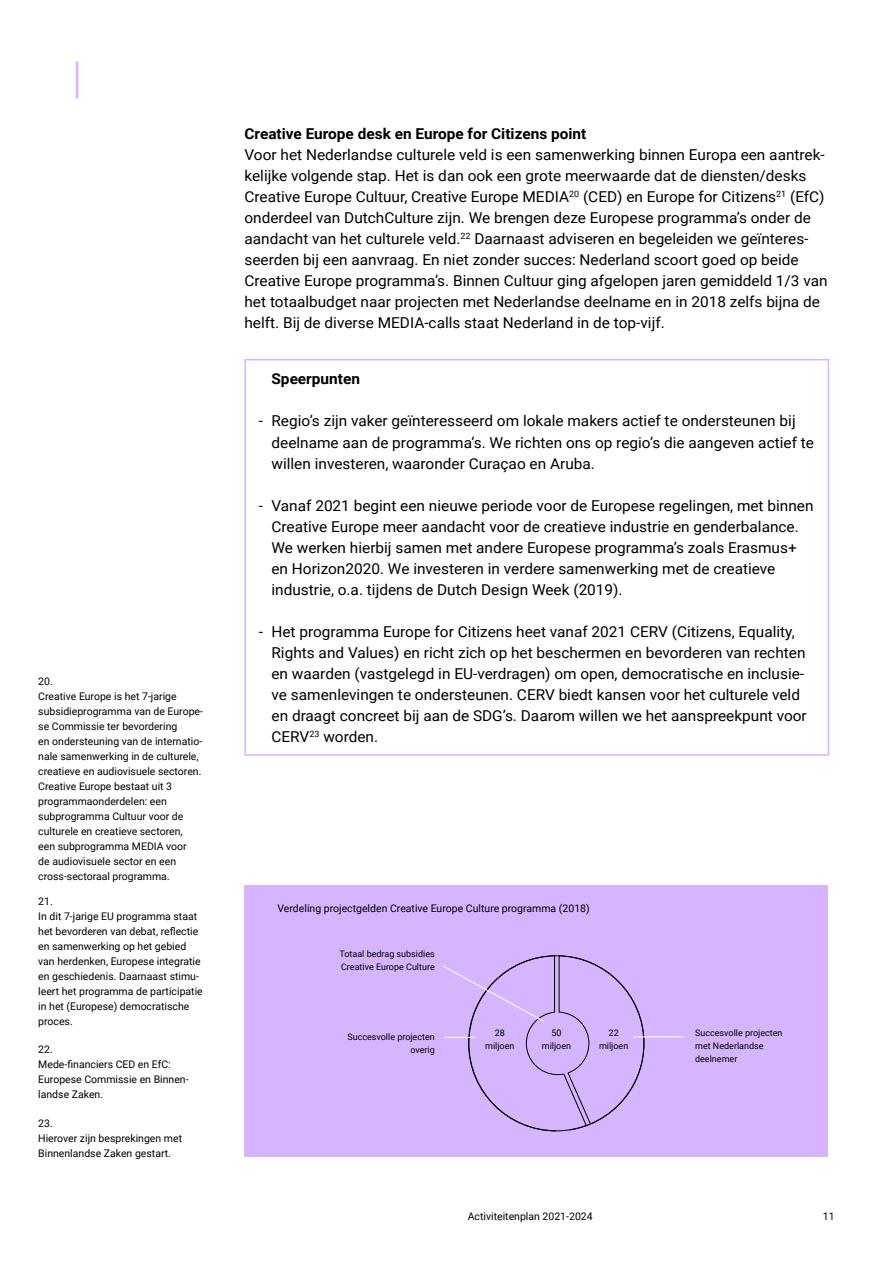
<style>
.page{position:relative;width:893px;height:1263px;background:#fff}
.page>*{position:absolute;margin:0;border:0;box-sizing:border-box;transform-origin:0 0}
.t1{font:42px "Lettera Pro TT";color:#d6b5ff}
.t2{font:15px/21px "Roboto";color:#000}
.t3{font:700 15px "Roboto";color:#000}
.t4{font:10.5px/15px "Roboto";color:#000}
.t5{font:9px/12.9px "Roboto";color:#000;text-align:center}
</style>
<div class="page">
<div style="left:244px;top:359px;width:585px;height:397px;border:2px solid #d6b5ff"></div>
<div style="left:244px;top:885px;width:584px;height:272px;background:#d6b5ff"></div>
<hr style="left:633px;top:1036px;width:51px;height:1px;background:#fff">
<svg style="left:442px;top:955px;width:202px;height:176px"></svg>
<h1 class="t1" style="left:64px;top:57px;width:28px">|</h1>
<p class="t4" style="left:38px;top:673px;width:166px">20.<br>Creative Europe is het 7-jarige subsidieprogramma van de Europe&shy;se Commissie ter bevordering<br>en ondersteuning van de internatio&shy;nale samenwerking in de culturele, creatieve en audiovisuele sectoren.<br>Creative Europe bestaat uit 3 programmaonderdelen: een subprogramma Cultuur voor de culturele en creatieve sectoren,<br>een subprogramma MEDIA voor<br>de audiovisuele sector en een cross-sectoraal programma.</p>
<p class="t4" style="left:38px;top:893px;width:166px">21.<br>In dit 7-jarige EU programma staat het bevorderen van debat, reflectie en samenwerking op het gebied van herdenken, Europese integratie en geschiedenis. Daarnaast stimu&shy;leert het programma de participatie in het (Europese) democratische proces.</p>
<p class="t4" style="left:38px;top:1041px;width:152px">22.<br>Mede-financiers CED en EfC:<br>Europese Commissie en Binnen&shy;landse Zaken.</p>
<p class="t4" style="left:38px;top:1115px;width:145px">23.<br>Hierover zijn besprekingen met<br>Binnenlandse Zaken gestart.</p>
<p class="t3" style="left:244px;top:123px;width:343px">Creative Europe desk en Europe for Citizens point</p>
<p class="t2" style="left:244px;top:143px;width:585px">Voor het Nederlandse culturele veld is een samenwerking binnen Europa een aantrek&shy;kelijke volgende stap. Het is dan ook een grote meerwaarde dat de diensten/desks Creative Europe Cultuur, Creative Europe MEDIA<sup>20</sup> (CED) en Europe for Citizens<sup>21</sup> (EfC) onderdeel van DutchCulture zijn. We brengen deze Europese programma’s onder de aandacht van het culturele veld.<sup>22</sup> Daarnaast adviseren en begeleiden we geïnteres&shy;seerden bij een aanvraag. En niet zonder succes: Nederland scoort goed op beide Creative Europe programma’s. Binnen Cultuur ging afgelopen jaren gemiddeld 1/3 van het totaalbudget naar projecten met Nederlandse deelname en in 2018 zelfs bijna de helft. Bij de diverse MEDIA-calls staat Nederland in de top-vijf.</p>
<p class="t3" style="left:272px;top:369px;width:90px">Speerpunten</p>
<p class="t2" style="left:271px;top:410px;width:544px;text-indent:-13px">- Regio’s zijn vaker geïnteresseerd om lokale makers actief te ondersteunen bij deelname aan de programma’s. We richten ons op regio’s die aangeven actief te willen investeren, waaronder Curaçao en Aruba.</p>
<p class="t2" style="left:271px;top:494px;width:544px;text-indent:-13px">- Vanaf 2021 begint een nieuwe periode voor de Europese regelingen, met binnen Creative Europe meer aandacht voor de creatieve industrie en genderbalance.<br>We werken hierbij samen met andere Europese programma’s zoals Erasmus+ en Horizon2020. We investeren in verdere samenwerking met de creatieve industrie, o.a. tijdens de Dutch Design Week (2019).</p>
<p class="t2" style="left:271px;top:620px;width:537px;text-indent:-13px">- Het programma Europe for Citizens heet vanaf 2021 CERV (Citizens, Equality, Rights and Values) en richt zich op het beschermen en bevorderen van rechten en waarden (vastgelegd in EU-verdragen) om open, democratische en inclusie&shy;ve samenlevingen te ondersteunen. CERV biedt kansen voor het culturele veld en draagt concreet bij aan de SDG’s. Daarom willen we het aanspreekpunt voor CERV<sup>23</sup> worden.</p>
<p class="t4" style="left:277px;top:900px;width:314px">Verdeling projectgelden Creative Europe Culture programma (2018)</p>
<p class="t5" style="left:339px;top:947px;width:97px;text-align:left">Totaal bedrag subsidies<br>Creative Europe Culture</p>
<p class="t5" style="left:347px;top:1029px;width:89px;text-align:right">Succesvolle projecten overig</p>
<p class="t5" style="left:695px;top:1026px;width:89px;text-align:left">Succesvolle projecten met Nederlandse deelnemer</p>
<p class="t5" style="left:485px;top:1026px;width:31px">28 miljoen</p>
<p class="t5" style="left:599px;top:1026px;width:31px">22 miljoen</p>
<p class="t5" style="left:542px;top:1026px;width:31px">50 miljoen</p>
<p class="t4" style="left:468px;top:1208px;width:126px">Activiteitenplan 2021-2024</p>
<p class="t4" style="left:823px;top:1208px;width:13px">11</p>
</div>
